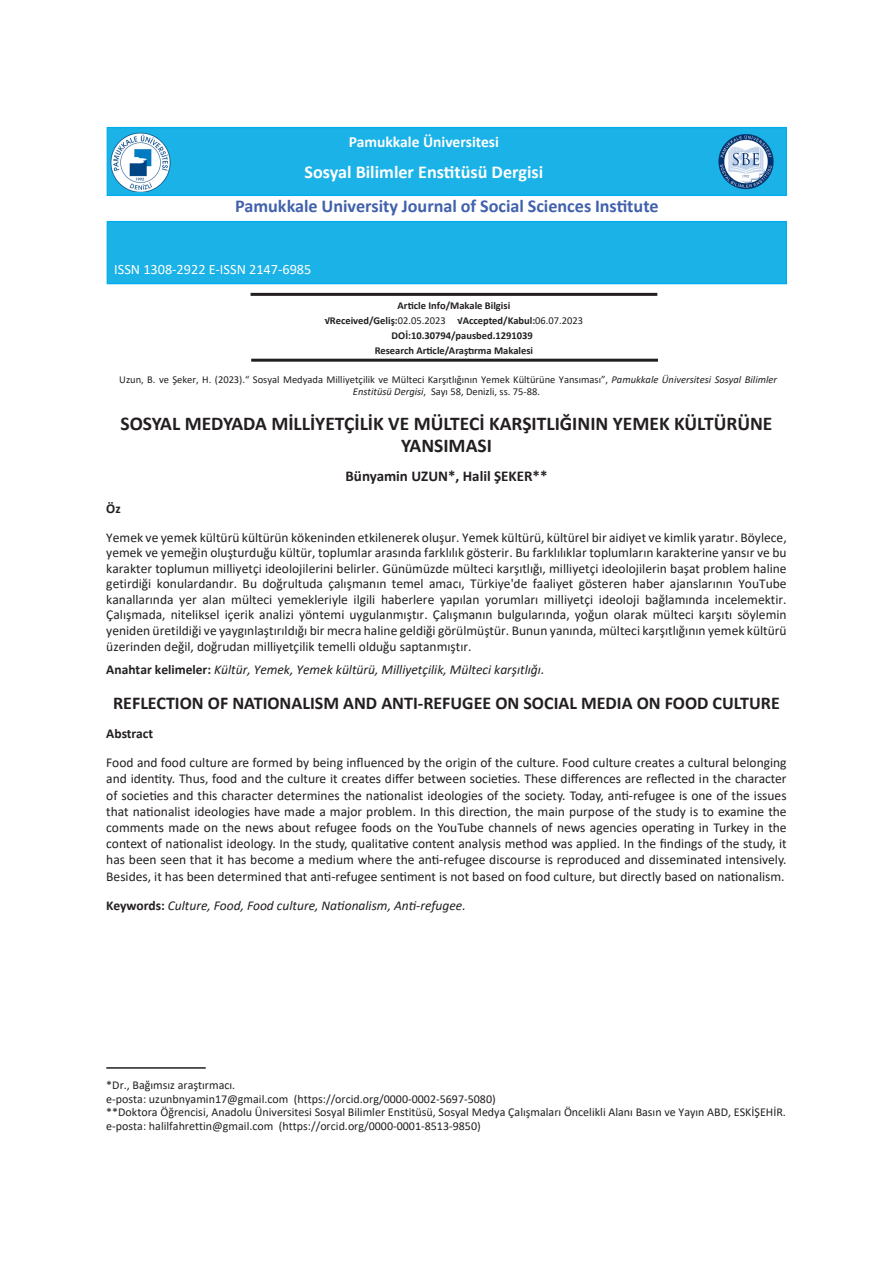
<style>
.page{position:relative;width:893px;height:1263px;background:#fff}
.page>*{position:absolute;margin:0;border:0;box-sizing:border-box;transform-origin:0 0}
.t1{font:700 19.5px/22.5px "Calibri";color:#231f20;text-align:center}
.t2{font:700 18.15px "Calibri";color:#4161ad}
.t3{font:700 18.15px "Calibri";color:#fff}
.t4{font:700 18px "Calibri";color:#231f20}
.t5{font:700 15.6px "Calibri";color:#fff}
.t6{font:700 15px "Calibri";color:#231f20}
.t7{font:14.25px "Calibri";color:#fff}
.t8{font:13.5px/15.6px "Calibri";color:#231f20;text-align:justify}
.t9{font:italic 13.5px "Calibri";color:#231f20}
.t10{font:700 13.5px "Calibri";color:#231f20}
.t11{font:12px/13.5px "Calibri";color:#231f20}
.t12{font:10.5px/12px "Calibri";color:#231f20;text-align:center}
.t13{font:700 10.5px "Calibri";color:#231f20}
.s1{font-weight:400}
.s2{font-style:italic}
.s3{font-weight:700;font-style:normal}
</style>
<div class="page">
<hr style="left:251px;top:293px;width:406px;height:3px;background:#231f20">
<hr style="left:251px;top:359px;width:407px;height:3px;background:#231f20">
<div style="left:107px;top:221px;width:680px;height:63px;background:#1ab2e7;border:1px solid #00aeef"></div>
<div style="left:107px;top:127px;width:680px;height:69px;background:#1ab2e7;border:1px solid #00aeef"></div>
<img style="left:718px;top:134px;width:56px;height:56px">
<img style="left:111px;top:133px;width:60px;height:59px">
<hr style="left:106px;top:1067px;width:100px;height:2px;background:#231f20">
<p class="t5" style="left:349px;top:131px;width:152px">Pamukkale Üniversitesi</p>
<h2 class="t3" style="left:304px;top:160px;width:240px">Sosyal Bilimler Enstitüsü Dergisi</h2>
<h2 class="t2" style="left:235px;top:193px;width:425px">Pamukkale University Journal of Social Sciences Institute</h2>
<p class="t7" style="left:114px;top:260px;width:199px">ISSN 1308-2922 E-ISSN 2147-6985</p>
<p class="t13" style="left:398px;top:298px;width:114px">Article Info/Makale Bilgisi</p>
<p class="t13" style="left:325px;top:313px;width:260px">√Received/Geliş:<span class="s1">02.05.2023</span> √Accepted/Kabul:<span class="s1">06.07.2023</span></p>
<p class="t13" style="left:392px;top:328px;width:143px">DOİ:10.30794/pausbed.1291039</p>
<p class="t13" style="left:375px;top:343px;width:160px">Research Article/Araştırma Makalesi</p>
<p class="t12" style="left:119px;top:373px;width:659px">Uzun, B. ve Şeker, H. (2023).“ Sosyal Medyada Milliyetçilik ve Mülteci Karşıtlığının Yemek Kültürüne Yansıması”, <span class="s2">Pamukkale Üniversitesi Sosyal Bilimler<br>Enstitüsü Dergisi</span>, Sayı 58, Denizli, ss. 75-88.</p>
<h1 class="t1" style="left:120px;top:412px;width:653px">SOSYAL MEDYADA MİLLİYETÇİLİK VE MÜLTECİ KARŞITLIĞININ YEMEK KÜLTÜRÜNE<br>YANSIMASI</h1>
<p class="t6" style="left:346px;top:465px;width:203px">Bünyamin UZUN*, Halil ŞEKER**</p>
<p class="t10" style="left:106px;top:499px;width:16px">Öz</p>
<p class="t8" style="left:106px;top:529px;width:682px">Yemek ve yemek kültürü kültürün kökeninden etkilenerek oluşur. Yemek kültürü, kültürel bir aidiyet ve kimlik yaratır. Böylece, yemek ve yemeğin oluşturduğu kültür, toplumlar arasında farklılık gösterir. Bu farklılıklar toplumların karakterine yansır ve bu karakter toplumun milliyetçi ideolojilerini belirler. Günümüzde mülteci karşıtlığı, milliyetçi ideolojilerin başat problem haline getirdiği konulardandır. Bu doğrultuda çalışmanın temel amacı, Türkiye'de faaliyet gösteren haber ajanslarının YouTube kanallarında yer alan mülteci yemekleriyle ilgili haberlere yapılan yorumları milliyetçi ideoloji bağlamında incelemektir.<br>Çalışmada, niteliksel içerik analizi yöntemi uygulanmıştır. Çalışmanın bulgularında, yoğun olarak mülteci karşıtı söylemin yeniden üretildiği ve yaygınlaştırıldığı bir mecra haline geldiği görülmüştür. Bunun yanında, mülteci karşıtlığının yemek kültürü üzerinden değil, doğrudan milliyetçilik temelli olduğu saptanmıştır.</p>
<p class="t9" style="left:106px;top:660px;width:440px"><span class="s3">Anahtar kelimeler:</span> Kültür, Yemek, Yemek kültürü, Milliyetçilik, Mülteci karşıtlığı.</p>
<h3 class="t4" style="left:113px;top:690px;width:668px">REFLECTION OF NATIONALISM AND ANTI-REFUGEE ON SOCIAL MEDIA ON FOOD CULTURE</h3>
<p class="t10" style="left:106px;top:724px;width:48px">Abstract</p>
<p class="t8" style="left:106px;top:754px;width:682px;line-height:16.2px">Food and food culture are formed by being influenced by the origin of the culture. Food culture creates a cultural belonging and identity. Thus, food and the culture it creates differ between societies. These differences are reflected in the character of societies and this character determines the nationalist ideologies of the society. Today, anti-refugee is one of the issues that nationalist ideologies have made a major problem. In this direction, the main purpose of the study is to examine the comments made on the news about refugee foods on the YouTube channels of news agencies operating in Turkey in the context of nationalist ideology. In the study, qualitative content analysis method was applied. In the findings of the study, it has been seen that it has become a medium where the anti-refugee discourse is reproduced and disseminated intensively.<br>Besides, it has been determined that anti-refugee sentiment is not based on food culture, but directly based on nationalism.</p>
<p class="t9" style="left:106px;top:896px;width:361px"><span class="s3">Keywords:</span> Culture, Food, Food culture, Nationalism, Anti-refugee.</p>
<p class="t11" style="left:106px;top:1078px;width:681px">*Dr., Bağımsız araştırmacı.<br>e-posta: uzunbnyamin17@gmail.com (https://orcid.org/0000-0002-5697-5080)<br>**Doktora Öğrencisi, Anadolu Üniversitesi Sosyal Bilimler Enstitüsü, Sosyal Medya Çalışmaları Öncelikli Alanı Basın ve Yayın ABD, ESKİŞEHİR. e-posta: halilfahrettin@gmail.com (https://orcid.org/0000-0001-8513-9850)</p>
</div>
